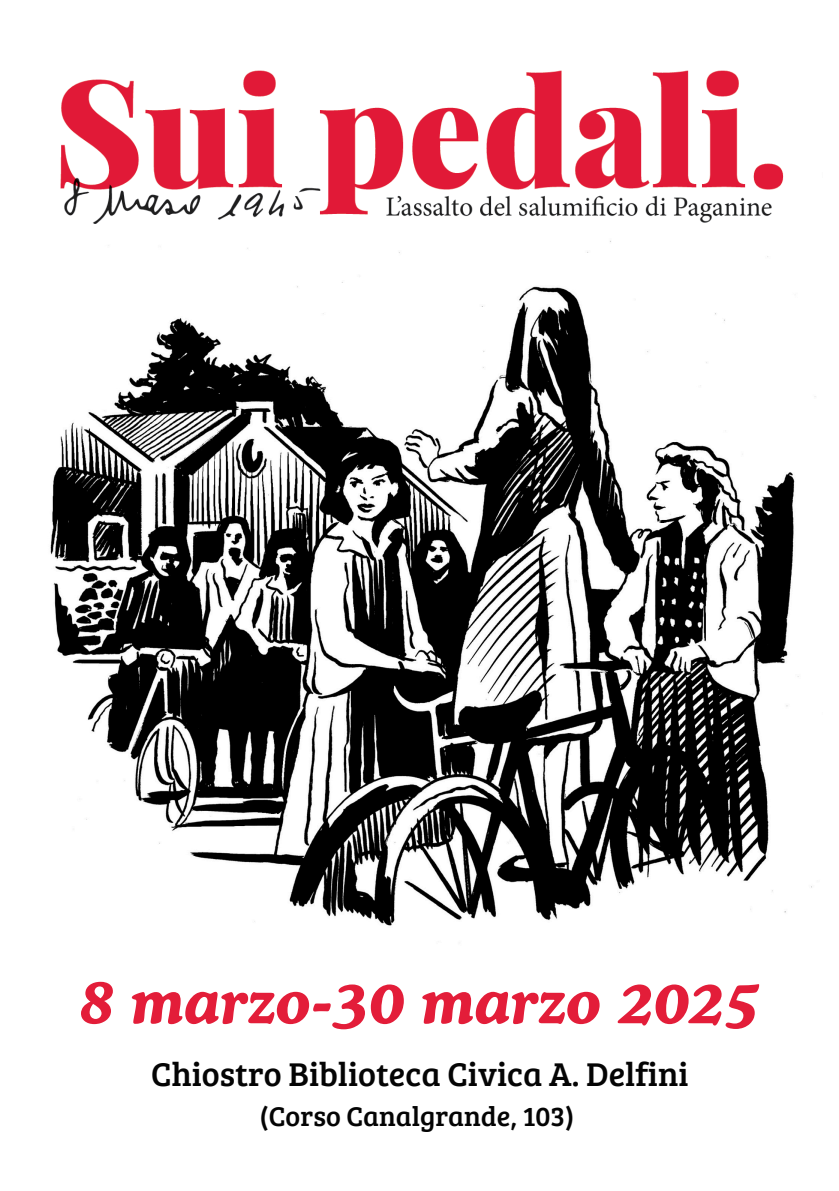
<style>
.page{position:relative;width:839px;height:1191px;background:#fff}
.page>*{position:absolute;margin:0;border:0;box-sizing:border-box;transform-origin:0 0}
.t1{font:italic 700 60px "Cooper BT";color:#e31d39}
.t2{font:34px "Bree Serif";color:#040404}
.t3{font:28px "Bree Serif";color:#040404}
</style>
<div class="page">
<img style="left:50px;top:240px;width:766px;height:686px">
<img style="left:60px;top:70px;width:724px;height:154px">
<p class="t1" style="left:79px;top:965px;width:682px">8 marzo-30 marzo 2025</p>
<p class="t2" style="left:151px;top:1049px;width:539px">Chiostro Biblioteca Civica A. Delfini</p>
<h1 class="t3" style="left:259px;top:1096px;width:316px">(Corso Canalgrande, 103)</h1>
</div>
